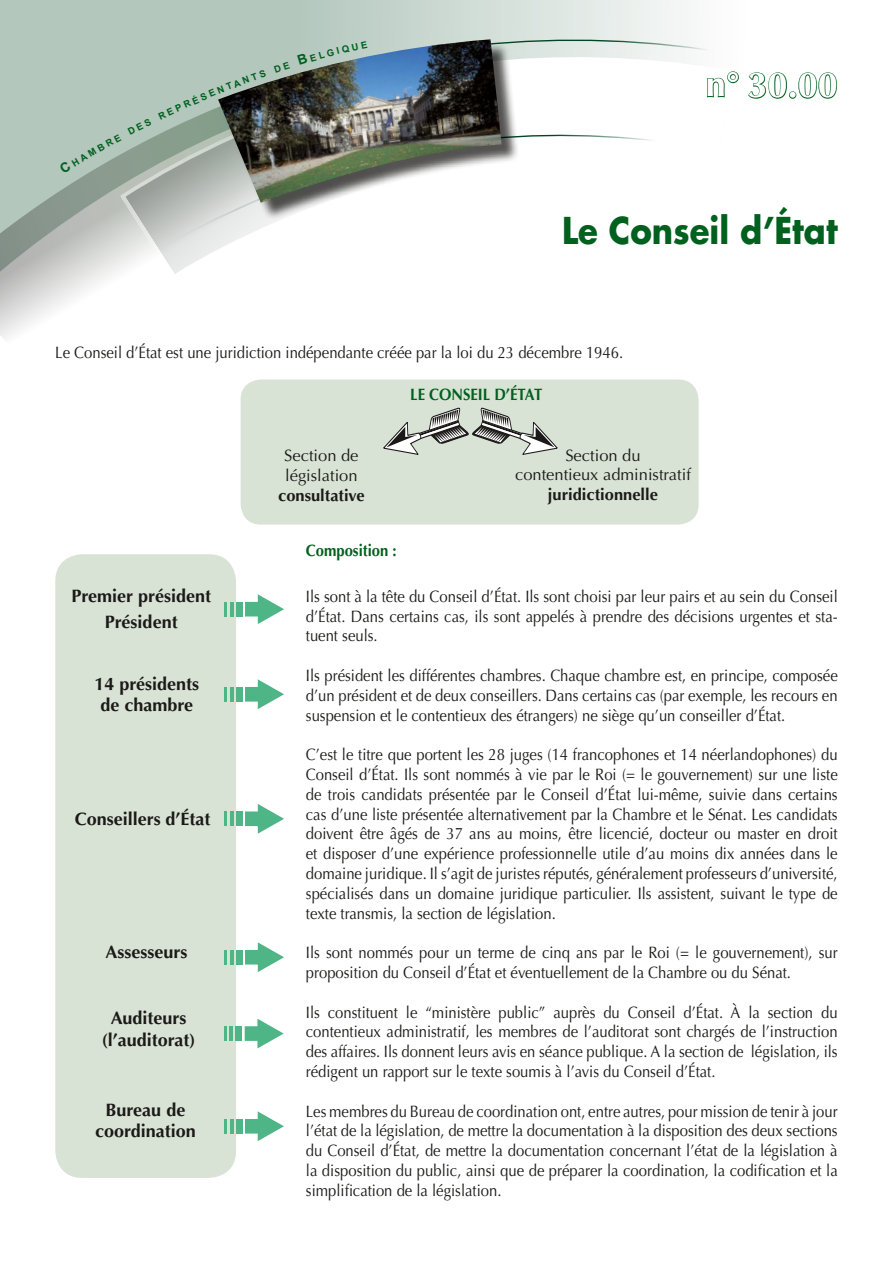
<style>
.page{position:relative;width:893px;height:1263px;background:#fff}
.page>*{position:absolute;margin:0;border:0;box-sizing:border-box;transform-origin:0 0}
.t1{font:700 36px "Futura Std";color:#00601d;scale:.9 1}
.t2{font:700 36px "Optima LT Std";color:#fff}
.t3{font:700 18px/21.6px "Optima LT Std";color:#1b1a18;text-align:center}
.t4{font:16.5px/19.8px "Optima LT Std";color:#1b1a18;text-align:justify;scale:.9 1}
.t5{font:16.5px/19.8px "Optima LT Std";color:#1b1a18;text-align:center}
.t6{font:700 16.5px "Optima LT Std";color:#1b1a18}
.t7{font:700 16.5px "Optima LT Std";color:#00601d;scale:.9 1}
</style>
<div class="page">
<svg style="left:0;top:0;width:797px;height:100px;fill:#b3c7bd"></svg>
<div style="left:0;top:100px;width:118px;height:45px;background:#b3c7bd"></div>
<svg style="left:0;top:145px;width:414px;height:329px"></svg>
<svg style="left:118px;top:87px;width:276px;height:195px"></svg>
<svg style="left:477px;top:36px;width:263px;height:105px"></svg>
<div style="left:221px;top:42px;width:299px;height:178px;background:#1b1a18;opacity:.75"></div>
<img style="left:218px;top:39px;width:284px;height:164px">
<svg style="left:747px;top:72px;width:41px;height:27px"></svg>
<div style="left:789px;top:91px;width:7px;height:8px;border:2px solid #00601d;border-radius:50%"></div>
<svg style="left:798px;top:72px;width:40px;height:27px"></svg>
<div style="left:241px;top:380px;width:458px;height:144px;background:#d9e3d5;border-radius:20px"></div>
<svg style="left:383px;top:407px;width:175px;height:48px"></svg>
<div style="left:55px;top:554px;width:181px;height:624px;background:#d9e3d5;border-radius:27px"></div>
<svg style="left:245px;top:594px;width:39px;height:30px"></svg>
<div style="left:236px;top:602px;width:7px;height:14px;background:#4eb586"></div>
<hr style="left:230px;top:602px;width:4px;height:14px;background:#4eb586">
<hr style="left:224px;top:602px;width:3px;height:14px;background:#4eb586">
<svg style="left:245px;top:679px;width:39px;height:30px"></svg>
<div style="left:236px;top:687px;width:7px;height:14px;background:#4eb586"></div>
<hr style="left:230px;top:687px;width:4px;height:14px;background:#4eb586">
<hr style="left:224px;top:687px;width:3px;height:14px;background:#4eb586">
<svg style="left:245px;top:804px;width:39px;height:30px"></svg>
<div style="left:236px;top:812px;width:7px;height:14px;background:#4eb586"></div>
<hr style="left:230px;top:812px;width:4px;height:14px;background:#4eb586">
<hr style="left:224px;top:812px;width:3px;height:14px;background:#4eb586">
<svg style="left:245px;top:942px;width:39px;height:30px"></svg>
<div style="left:236px;top:950px;width:7px;height:14px;background:#4eb586"></div>
<hr style="left:230px;top:950px;width:4px;height:14px;background:#4eb586">
<hr style="left:224px;top:950px;width:3px;height:14px;background:#4eb586">
<svg style="left:245px;top:1019px;width:39px;height:29px"></svg>
<div style="left:235px;top:1026px;width:7px;height:14px;background:#4eb586"></div>
<hr style="left:229px;top:1026px;width:4px;height:14px;background:#4eb586">
<hr style="left:224px;top:1026px;width:3px;height:14px;background:#4eb586">
<svg style="left:245px;top:1111px;width:39px;height:30px"></svg>
<div style="left:236px;top:1119px;width:6px;height:14px;background:#4eb586"></div>
<hr style="left:230px;top:1119px;width:4px;height:14px;background:#4eb586">
<hr style="left:224px;top:1119px;width:3px;height:14px;background:#4eb586">
<svg style="left:59px;top:118px;width:93px;height:56px;background:#a9bdb2"></svg>
<svg style="left:158px;top:70px;width:108px;height:50px;background:#8d9d95"></svg>
<svg style="left:274px;top:62px;width:16px;height:11px"></svg>
<svg style="left:297px;top:41px;width:71px;height:24px;background:#aec2bc"></svg>
<h1 class="t2" style="left:706px;top:64px;width:133px">n° 30.00</h1>
<h1 class="t1" style="left:562px;top:206px;width:308px">Le Conseil d’État</h1>
<p class="t4" style="left:55px;top:343px;width:632px">Le Conseil d’État est une juridiction indépendante créée par la loi du 23 décembre 1946.</p>
<p class="t7" style="left:410px;top:385px;width:148px">LE CONSEIL D’ÉTAT</p>
<p class="t3" style="left:71px;top:584px;width:141px;line-height:25.8px">Premier président<br>Président</p>
<p class="t3" style="left:94px;top:673px;width:106px">14 présidents de chambre</p>
<p class="t3" style="left:75px;top:809px;width:137px">Conseillers d’État</p>
<p class="t3" style="left:106px;top:941px;width:84px">Assesseurs</p>
<p class="t3" style="left:102px;top:1007px;width:95px">Auditeurs (l’auditorat)</p>
<p class="t3" style="left:95px;top:1099px;width:102px">Bureau de coordination</p>
<p class="t5" style="left:284px;top:446px;width:76px;text-align:left">Section de législation</p>
<p class="t6" style="left:278px;top:485px;width:88px">consultative</p>
<p class="t5" style="left:515px;top:445px;width:177px">Section du<br>contentieux administratif</p>
<p class="t6" style="left:548px;top:485px;width:112px">juridictionnelle</p>
<p class="t7" style="left:306px;top:541px;width:102px">Composition :</p>
<p class="t4" style="left:306px;top:586px;width:592px">Ils sont à la tête du Conseil d’État. Ils sont choisi par leur pairs et au sein du Conseil d’État. Dans certains cas, ils sont appelés à prendre des décisions urgentes et sta&shy;tuent seuls.</p>
<p class="t4" style="left:306px;top:666px;width:592px">Ils président les différentes chambres. Chaque chambre est, en principe, composée d’un président et de deux conseillers. Dans certains cas (par exemple, les recours en suspension et le contentieux des étrangers) ne siège qu’un conseiller d’État.</p>
<p class="t4" style="left:306px;top:745px;width:592px">C’est le titre que portent les 28 juges (14 francophones et 14 néerlandophones) du Conseil d’État. Ils sont nommés à vie par le Roi (= le gouvernement) sur une liste de trois candidats présentée par le Conseil d’État lui-même, suivie dans certains cas d’une liste présentée alternativement par la Chambre et le Sénat. Les candidats doivent être âgés de 37 ans au moins, être licencié, docteur ou master en droit et disposer d’une expérience professionnelle utile d’au moins dix années dans le domaine juridique. Il s’agit de juristes réputés, généralement professeurs d’université, spécialisés dans un domaine juridique particulier. Ils assistent, suivant le type de texte transmis, la section de législation.</p>
<p class="t4" style="left:306px;top:943px;width:592px">Ils sont nommés pour un terme de cinq ans par le Roi (= le gouvernement), sur proposition du Conseil d’État et éventuellement de la Chambre ou du Sénat.</p>
<p class="t4" style="left:306px;top:1002px;width:592px">Ils constituent le “ministère public” auprès du Conseil d’État. À la section du contentieux administratif, les membres de l’auditorat sont chargés de l’instruction des affaires. Ils donnent leurs avis en séance publique. A la section de législation, ils rédigent un rapport sur le texte soumis à l’avis du Conseil d’État.</p>
<p class="t4" style="left:306px;top:1101px;width:592px">Les membres du Bureau de coordination ont, entre autres, pour mission de tenir à jour l’état de la législation, de mettre la documentation à la disposition des deux sections du Conseil d’État, de mettre la documentation concernant l’état de la législation à la disposition du public, ainsi que de préparer la coordination, la codification et la simplification de la législation.</p>
</div>
